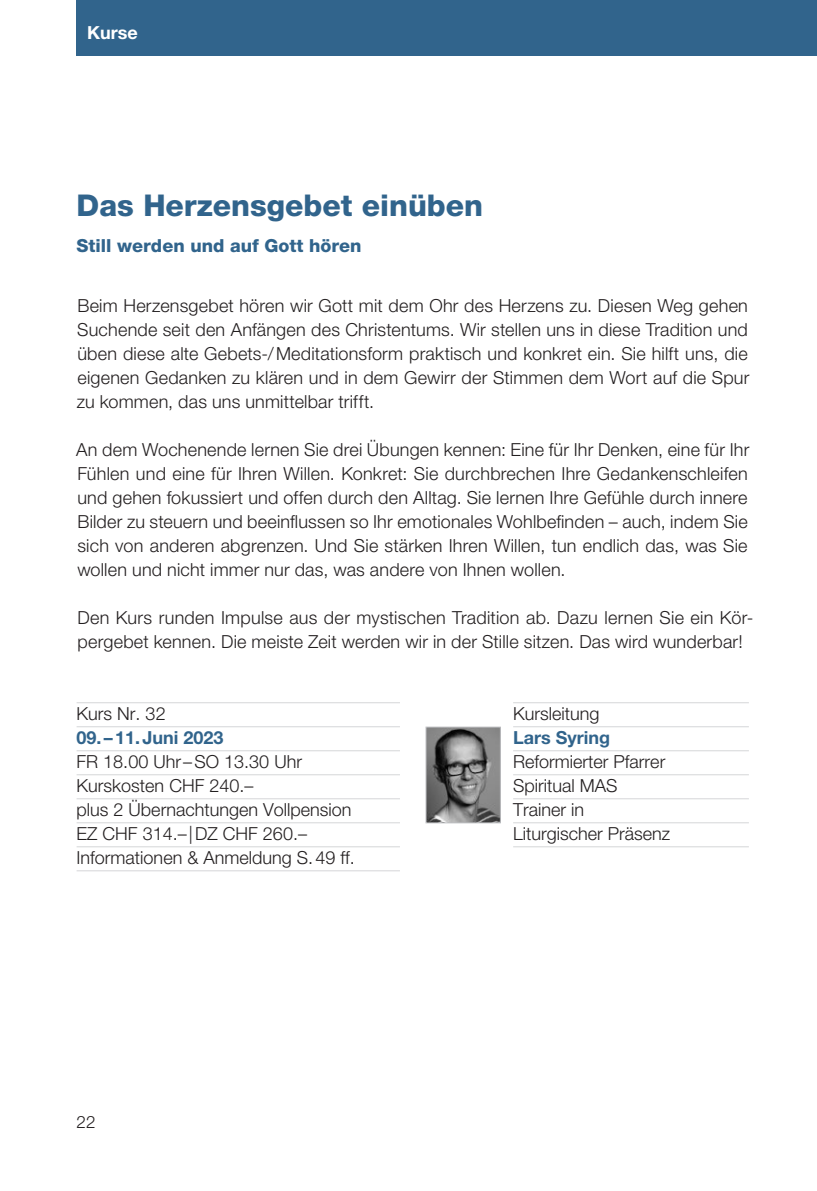
<style>
.page{position:relative;width:817px;height:1191px;background:#fff}
.page>*{position:absolute;margin:0;border:0;box-sizing:border-box;transform-origin:0 0}
.t1{font:800 30px "Helvetica Neue LT Pro";color:#31648c}
.t2{font:300 18px/24px "Helvetica Neue LT Pro";color:#231f20}
.t3{font:800 18px "Helvetica Neue LT Pro";color:#31648c}
.t4{font:700 18px "Helvetica Neue LT Pro";color:#31648c}
.t5{font:700 18px "Helvetica Neue LT Pro";color:#fff}
.t6{font:300 17px "Helvetica Neue LT Pro";color:#231f20}
</style>
<div class="page">
<div style="left:77px;top:0;width:739px;height:55px;background:#31648c"></div>
<hr style="left:77px;top:702px;width:323px;height:1px;background:#d5d6d8">
<hr style="left:77px;top:726px;width:323px;height:1px;background:#d5d6d8">
<hr style="left:77px;top:750px;width:323px;height:1px;background:#d5d6d8">
<hr style="left:77px;top:774px;width:323px;height:1px;background:#d5d6d8">
<hr style="left:77px;top:798px;width:323px;height:1px;background:#d5d6d8">
<hr style="left:77px;top:822px;width:323px;height:1px;background:#d5d6d8">
<hr style="left:77px;top:846px;width:323px;height:1px;background:#d5d6d8">
<hr style="left:77px;top:870px;width:323px;height:1px;background:#d5d6d8">
<hr style="left:513px;top:702px;width:235px;height:1px;background:#d5d6d8">
<hr style="left:513px;top:726px;width:235px;height:1px;background:#d5d6d8">
<hr style="left:513px;top:750px;width:235px;height:1px;background:#d5d6d8">
<hr style="left:513px;top:774px;width:235px;height:1px;background:#d5d6d8">
<hr style="left:513px;top:798px;width:235px;height:1px;background:#d5d6d8">
<hr style="left:513px;top:822px;width:235px;height:1px;background:#d5d6d8">
<hr style="left:513px;top:846px;width:235px;height:1px;background:#d5d6d8">
<img style="left:427px;top:728px;width:72px;height:93px">
<div style="left:425px;top:726px;width:76px;height:97px;border:1px solid #bcbdc0"></div>
<p class="t5" style="left:87px;top:21px;width:52px">Kurse</p>
<h1 class="t1" style="left:77px;top:188px;width:408px">Das Herzensgebet einüben</h1>
<p class="t3" style="left:77px;top:235px;width:286px">Still werden und auf Gott hören</p>
<p class="t2" style="left:77px;top:293px;width:674px;text-align:justify">Beim Herzensgebet hören wir Gott mit dem Ohr des Herzens zu. Diesen Weg gehen Suchende seit den Anfängen des Christentums. Wir stellen uns in diese Tradition und üben diese alte Gebets-/Meditationsform praktisch und konkret ein. Sie hilft uns, die eigenen Gedanken zu klären und in dem Gewirr der Stimmen dem Wort auf die Spur zu kommen, das uns unmittelbar trifft.</p>
<p class="t2" style="left:76px;top:437px;width:674px;text-align:justify">An dem Wochenende lernen Sie drei Übungen kennen: Eine für Ihr Denken, eine für Ihr Fühlen und eine für Ihren Willen. Konkret: Sie durchbrechen Ihre Gedankenschleifen und gehen fokussiert und offen durch den Alltag. Sie lernen Ihre Gefühle durch innere Bilder zu steuern und beeinflussen so Ihr emotionales Wohlbefinden – auch, indem Sie sich von anderen abgrenzen. Und Sie stärken Ihren Willen, tun endlich das, was Sie wollen und nicht immer nur das, was andere von Ihnen wollen.</p>
<p class="t2" style="left:77px;top:605px;width:677px">Den Kurs runden Impulse aus der mystischen Tradition ab. Dazu lernen Sie ein Kör&shy;pergebet kennen. Die meiste Zeit werden wir in der Stille sitzen. Das wird wunderbar!</p>
<p class="t2" style="left:77px;top:701px;width:91px">Kurs Nr. 32</p>
<p class="t4" style="left:77px;top:726px;width:148px">09. –11.Juni 2023</p>
<p class="t2" style="left:77px;top:749px;width:279px">FR 18.00 Uhr–SO 13.30 Uhr<br>Kurskosten CHF 240.–<br>plus 2 Übernachtungen Vollpension<br>EZ CHF 314.–|DZ CHF 260.–<br>Informationen &amp; Anmeldung S.49 ff.</p>
<p class="t6" style="left:77px;top:1112px;width:20px">22</p>
<p class="t2" style="left:513px;top:701px;width:88px">Kursleitung</p>
<p class="t4" style="left:513px;top:726px;width:99px">Lars Syring</p>
<p class="t2" style="left:513px;top:749px;width:159px">Reformierter Pfarrer<br>Spiritual MAS<br>Trainer in<br>Liturgischer Präsenz</p>
</div>
